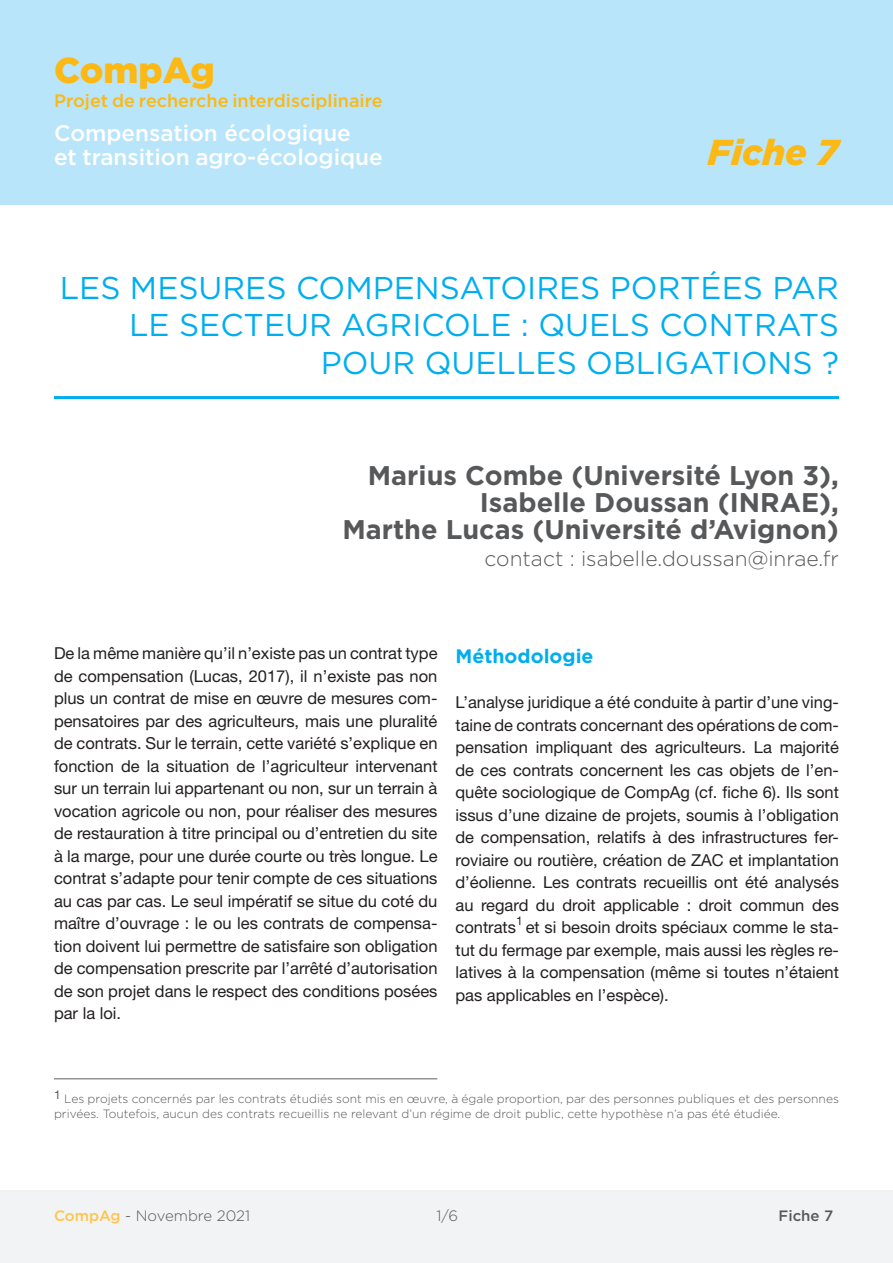
<style>
.page{position:relative;width:893px;height:1263px;background:#fff}
.page>*{position:absolute;margin:0;border:0;box-sizing:border-box;transform-origin:0 0}
.t1{font:900 36px "Gotham";color:#fcb814}
.t2{font:italic 900 36px "Gotham";color:#fcb814}
.t3{font:31.5px/37.8px "Gotham";color:#00aeef;text-align:right}
.t4{font:700 27px "Gotham";color:#57585a}
.t5{font:500 22.5px "Gotham";color:#fff}
.t6{font:300 21px "Gotham";color:#57585a}
.t7{font:700 19.5px "Gotham";color:#00aeef}
.t8{font:500 18px "Gotham";color:#fcb814}
.t9{font:16.5px/22.5px "Helvetica Neue LT Std";color:#231f20;text-align:justify}
.t10{font:300 15px "Gotham";color:#57585a}
.t11{font:500 15px "Gotham";color:#57585a}
.t12{font:300 12px/14.4px "Gotham";color:#57585a}
.t13{font:12px "Helvetica Neue LT Std";color:#231f20}
.t14{font:12px "Helvetica Neue LT Std";color:#57585a}
.s1{font-weight:500;color:#fec54d}
</style>
<div class="page">
<div style="left:0;top:0;width:893px;height:204px;background:#b9e5fa"></div>
<div style="left:0;top:1191px;width:893px;height:72px;background:#f2f3f4"></div>
<hr style="left:54px;top:396px;width:785px;height:3px;background:#00aeef">
<hr style="left:54px;top:1078px;width:383px;height:1px;background:#939598">
<p class="t1" style="left:54px;top:45px;width:162px">CompAg</p>
<p class="t8" style="left:54px;top:89px;width:330px">Projet de recherche interdisciplinaire</p>
<p class="t5" style="left:54px;top:119px;width:298px">Compensation écologique</p>
<p class="t5" style="left:54px;top:143px;width:330px">et transition agro-écologique</p>
<p class="t2" style="left:708px;top:127px;width:133px">Fiche 7</p>
<p class="t3" style="left:60px;top:268px;width:781px">LES MESURES COMPENSATOIRES PORTÉES PAR<br>LE SECTEUR AGRICOLE : QUELS CONTRATS<br>POUR QUELLES OBLIGATIONS ?</p>
<p class="t4" style="left:368px;top:457px;width:473px">Marius Combe (Université Lyon 3),</p>
<p class="t4" style="left:480px;top:484px;width:361px">Isabelle Doussan (INRAE),</p>
<p class="t4" style="left:342px;top:511px;width:498px">Marthe Lucas (Université d’Avignon)</p>
<p class="t6" style="left:485px;top:545px;width:356px">contact : isabelle.doussan@inrae.fr</p>
<p class="t9" style="left:54px;top:642px;width:385px">De la même manière qu’il n’existe pas un contrat type de compensation (Lucas, 2017), il n’existe pas non plus un contrat de mise en œuvre de mesures com&shy;pensatoires par des agriculteurs, mais une pluralité de contrats. Sur le terrain, cette variété s’explique en fonction de la situation de l’agriculteur intervenant sur un terrain lui appartenant ou non, sur un terrain à vocation agricole ou non, pour réaliser des mesures de restauration à titre principal ou d’entretien du site à la marge, pour une durée courte ou très longue. Le contrat s’adapte pour tenir compte de ces situations au cas par cas. Le seul impératif se situe du coté du maître d’ouvrage : le ou les contrats de compensa&shy;tion doivent lui permettre de satisfaire son obligation de compensation prescrite par l’arrêté d’autorisation de son projet dans le respect des conditions posées par la loi.</p>
<p class="t7" style="left:455px;top:643px;width:140px">Méthodologie</p>
<p class="t9" style="left:455px;top:691px;width:385px">L’analyse juridique a été conduite à partir d’une ving&shy;taine de contrats concernant des opérations de com&shy;pensation impliquant des agriculteurs. La majorité de ces contrats concernent les cas objets de l’en&shy;quête sociologique de CompAg (cf. fiche 6). Ils sont issus d’une dizaine de projets, soumis à l’obligation de compensation, relatifs à des infrastructures fer&shy;roviaire ou routière, création de ZAC et implantation d’éolienne. Les contrats recueillis ont été analysés au regard du droit applicable : droit commun des contrats et si besoin droits spéciaux comme le sta&shy;tut du fermage par exemple, mais aussi les règles re&shy;latives à la compensation (même si toutes n’étaient pas applicables en l’espèce).</p>
<p class="t13" style="left:516px;top:913px;width:8px">1</p>
<p class="t14" style="left:54px;top:1087px;width:8px">1</p>
<p class="t12" style="left:54px;top:1091px;width:786px;text-indent:10px">Les projets concernés par les contrats étudiés sont mis en œuvre, à égale proportion, par des personnes publiques et des personnes privées. Toutefois, aucun des contrats recueillis ne relevant d’un régime de droit public, cette hypothèse n’a pas été étudiée.</p>
<p class="t10" style="left:54px;top:1206px;width:198px"><span class="s1">CompAg</span> - Novembre 2021</p>
<p class="t10" style="left:436px;top:1206px;width:23px">1/6</p>
<p class="t11" style="left:778px;top:1206px;width:56px">Fiche 7</p>
</div>
